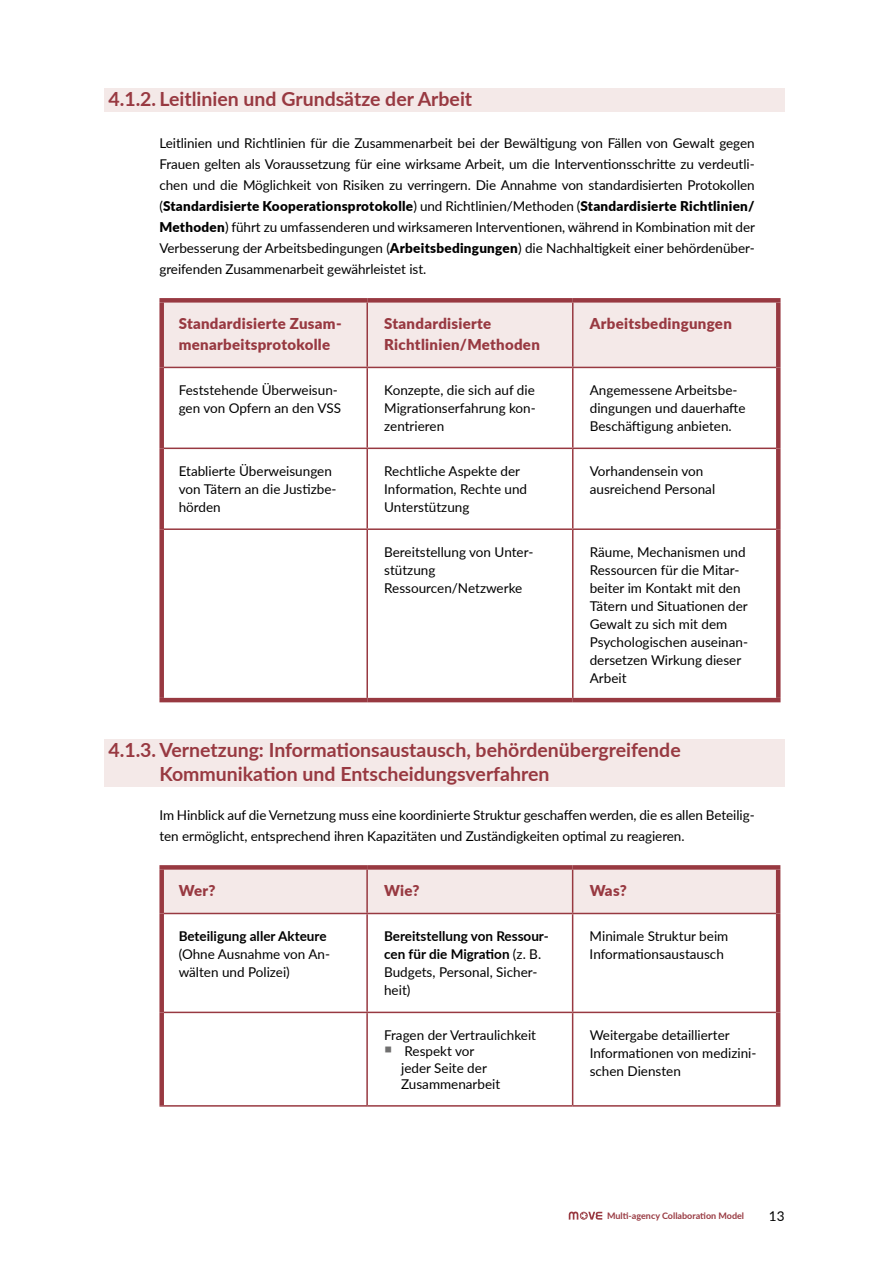
<style>
.page{position:relative;width:893px;height:1263px;background:#fff}
.page>*{position:absolute;margin:0;border:0;box-sizing:border-box;transform-origin:0 0}
.t1{font:700 19.5px/23.4px "Lato";color:#983941}
.t2{font:900 15px/21px "Lato";letter-spacing:.02em;color:#983941}
.t3{font:13.5px/18px "Lato";color:#000}
.t4{font:700 13.5px/18px "Lato";color:#000}
.t5{font:700 9px "Lato";color:#983941}
.s1{font-weight:900}
.s2{font-weight:400}
</style>
<div class="page">
<svg style="left:569px;top:1211px;width:33px;height:9px"></svg>
<div style="left:104px;top:88px;width:680px;height:24px;background:#f4e9e8"></div>
<div style="left:104px;top:739px;width:680px;height:47px;background:#f4e9e8"></div>
<div style="left:164px;top:303px;width:612px;height:64px;background:#f4e9e8"></div>
<div style="left:159px;top:367px;width:5px;height:81px;background:#983941"></div>
<svg style="left:776px;top:367px;width:4px;height:81px"></svg>
<div style="left:159px;top:448px;width:5px;height:81px;background:#983941"></div>
<svg style="left:776px;top:448px;width:4px;height:81px"></svg>
<div style="left:159px;top:529px;width:5px;height:169px;background:#983941"></div>
<svg style="left:776px;top:529px;width:4px;height:169px"></svg>
<hr style="left:159px;top:698px;width:208px;height:4px;background:#983941">
<hr style="left:367px;top:698px;width:206px;height:4px;background:#983941">
<hr style="left:573px;top:698px;width:207px;height:4px;background:#983941">
<hr style="left:164px;top:448px;width:203px;height:1px;background:#983941">
<hr style="left:367px;top:448px;width:206px;height:1px;background:#983941">
<hr style="left:573px;top:448px;width:203px;height:1px;background:#983941">
<hr style="left:164px;top:528px;width:203px;height:2px;background:#983941">
<hr style="left:367px;top:528px;width:206px;height:2px;background:#983941">
<hr style="left:573px;top:528px;width:203px;height:2px;background:#983941">
<hr style="left:366px;top:368px;width:2px;height:80px;background:#983941">
<hr style="left:572px;top:368px;width:1px;height:80px;background:#983941">
<hr style="left:366px;top:449px;width:2px;height:79px;background:#983941">
<hr style="left:572px;top:449px;width:1px;height:79px;background:#983941">
<hr style="left:366px;top:530px;width:2px;height:168px;background:#983941">
<hr style="left:572px;top:530px;width:1px;height:168px;background:#983941">
<hr style="left:366px;top:303px;width:2px;height:64px;background:#983941">
<hr style="left:572px;top:303px;width:1px;height:64px;background:#983941">
<hr style="left:164px;top:367px;width:203px;height:1px;background:#983941">
<hr style="left:367px;top:367px;width:206px;height:1px;background:#983941">
<hr style="left:573px;top:367px;width:203px;height:1px;background:#983941">
<div style="left:159px;top:298px;width:208px;height:5px;background:#983941"></div>
<div style="left:159px;top:303px;width:5px;height:64px;background:#983941"></div>
<div style="left:367px;top:298px;width:206px;height:5px;background:#983941"></div>
<div style="left:573px;top:298px;width:207px;height:5px;background:#983941"></div>
<hr style="left:776px;top:303px;width:4px;height:64px;background:#983941">
<div style="left:164px;top:870px;width:612px;height:43px;background:#f4e9e8"></div>
<div style="left:159px;top:913px;width:5px;height:99px;background:#983941"></div>
<hr style="left:776px;top:913px;width:4px;height:99px;background:#983941">
<div style="left:159px;top:1012px;width:5px;height:93px;background:#983941"></div>
<hr style="left:776px;top:1012px;width:4px;height:93px;background:#983941">
<hr style="left:164px;top:1012px;width:203px;height:1px;background:#983941">
<hr style="left:367px;top:1012px;width:206px;height:1px;background:#983941">
<hr style="left:573px;top:1012px;width:203px;height:1px;background:#983941">
<hr style="left:159px;top:1105px;width:208px;height:1px;background:#983941">
<hr style="left:367px;top:1105px;width:206px;height:1px;background:#983941">
<hr style="left:573px;top:1105px;width:207px;height:1px;background:#983941">
<hr style="left:366px;top:914px;width:2px;height:98px;background:#983941">
<hr style="left:572px;top:914px;width:1px;height:98px;background:#983941">
<hr style="left:366px;top:1013px;width:2px;height:92px;background:#983941">
<hr style="left:572px;top:1013px;width:1px;height:92px;background:#983941">
<hr style="left:366px;top:870px;width:2px;height:43px;background:#983941">
<hr style="left:572px;top:870px;width:1px;height:43px;background:#983941">
<hr style="left:164px;top:913px;width:203px;height:1px;background:#983941">
<hr style="left:367px;top:913px;width:206px;height:1px;background:#983941">
<hr style="left:573px;top:913px;width:203px;height:1px;background:#983941">
<div style="left:159px;top:865px;width:208px;height:5px;background:#983941"></div>
<div style="left:159px;top:870px;width:5px;height:43px;background:#983941"></div>
<div style="left:367px;top:865px;width:206px;height:5px;background:#983941"></div>
<div style="left:573px;top:865px;width:207px;height:5px;background:#983941"></div>
<hr style="left:776px;top:870px;width:4px;height:43px;background:#983941">
<h1 class="t1" style="left:108px;top:86px;width:365px">4.1.2. Leitlinien und Grundsätze der Arbeit</h1>
<p class="t3" style="left:159px;top:132px;width:597px;line-height:21px;text-align:justify">Leitlinien und Richtlinien für die Zusammenarbeit bei der Bewältigung von Fällen von Gewalt gegen Frauen gelten als Voraussetzung für eine wirksame Arbeit, um die Interventionsschritte zu verdeutli&shy;chen und die Möglichkeit von Risiken zu verringern. Die Annahme von standardisierten Protokollen (<span class="s1">Standardisierte Kooperationsprotokolle</span>) und Richtlinien/Methoden (<span class="s1">Standardisierte Richtlinien/ Methoden</span>) führt zu umfassenderen und wirksameren Interventionen, während in Kombination mit der Verbesserung der Arbeitsbedingungen (<span class="s1">Arbeitsbedingungen</span>) die Nachhaltigkeit einer behördenüber&shy;greifenden Zusammenarbeit gewährleistet ist.</p>
<p class="t2" style="left:179px;top:313px;width:164px">Standardisierte Zusam&shy;menarbeitsprotokolle</p>
<p class="t2" style="left:384px;top:313px;width:157px">Standardisierte<br>Richtlinien/Methoden</p>
<p class="t2" style="left:590px;top:313px;width:144px">Arbeitsbedingungen</p>
<p class="t3" style="left:179px;top:381px;width:164px">Feststehende Überweisun&shy;gen von Opfern an den VSS</p>
<p class="t3" style="left:384px;top:381px;width:153px;text-align:justify">Konzepte, die sich auf die Migrationserfahrung kon&shy;zentrieren</p>
<p class="t3" style="left:590px;top:381px;width:157px">Angemessene Arbeitsbe&shy;dingungen und dauerhafte<br>Beschäftigung anbieten.</p>
<p class="t3" style="left:179px;top:462px;width:159px">Etablierte Überweisungen von Tätern an die Justizbe&shy;hörden</p>
<p class="t3" style="left:384px;top:462px;width:144px">Rechtliche Aspekte der<br>Information, Rechte und<br>Unterstützung</p>
<p class="t3" style="left:590px;top:462px;width:127px">Vorhandensein von ausreichend Personal</p>
<p class="t3" style="left:384px;top:542px;width:151px">Bereitstellung von Unter&shy;stützung<br>Ressourcen/Netzwerke</p>
<p class="t3" style="left:590px;top:542px;width:160px">Räume, Mechanismen und<br>Ressourcen für die Mitar&shy;beiter im Kontakt mit den<br>Tätern und Situationen der<br>Gewalt zu sich mit dem<br>Psychologischen auseinan&shy;dersetzen Wirkung dieser<br>Arbeit</p>
<h1 class="t1" style="left:159px;top:737px;width:523px;text-indent:-51px">4.1.3. Vernetzung: Informationsaustausch, behördenübergreifende<br>Kommunikation und Entscheidungsverfahren</h1>
<p class="t3" style="left:159px;top:804px;width:597px;line-height:21px">Im Hinblick auf die Vernetzung muss eine koordinierte Struktur geschaffen werden, die es allen Beteilig&shy;ten ermöglicht, entsprechend ihren Kapazitäten und Zuständigkeiten optimal zu reagieren.</p>
<p class="t2" style="left:179px;top:880px;width:38px">Wer?</p>
<p class="t2" style="left:384px;top:880px;width:37px">Wie?</p>
<p class="t2" style="left:590px;top:880px;width:39px">Was?</p>
<p class="t4" style="left:179px;top:927px;width:149px">Beteiligung aller Akteure</p>
<p class="t3" style="left:179px;top:945px;width:153px">(Ohne Ausnahme von An&shy;wälten und Polizei)</p>
<p class="t4" style="left:384px;top:927px;width:166px">Bereitstellung von Ressour&shy;cen für die Migration <span class="s2">(z. B.<br>Budgets, Personal, Sicher&shy;heit)</span></p>
<p class="t3" style="left:590px;top:927px;width:140px">Minimale Struktur beim<br>Informationsaustausch</p>
<p class="t3" style="left:401px;top:1027px;width:137px;line-height:16.2px;text-indent:-17px">Fragen der Vertraulichkeit<br>Respekt vor<br>jeder Seite der<br>Zusammenarbeit</p>
<p class="t3" style="left:590px;top:1026px;width:168px">Weitergabe detaillierter<br>Informationen von medizini&shy;schen Diensten</p>
<p class="t5" style="left:607px;top:1209px;width:139px">Multi-agency Collaboration Model</p>
<p class="t3" style="left:769px;top:1206px;width:17px">13</p>
</div>
